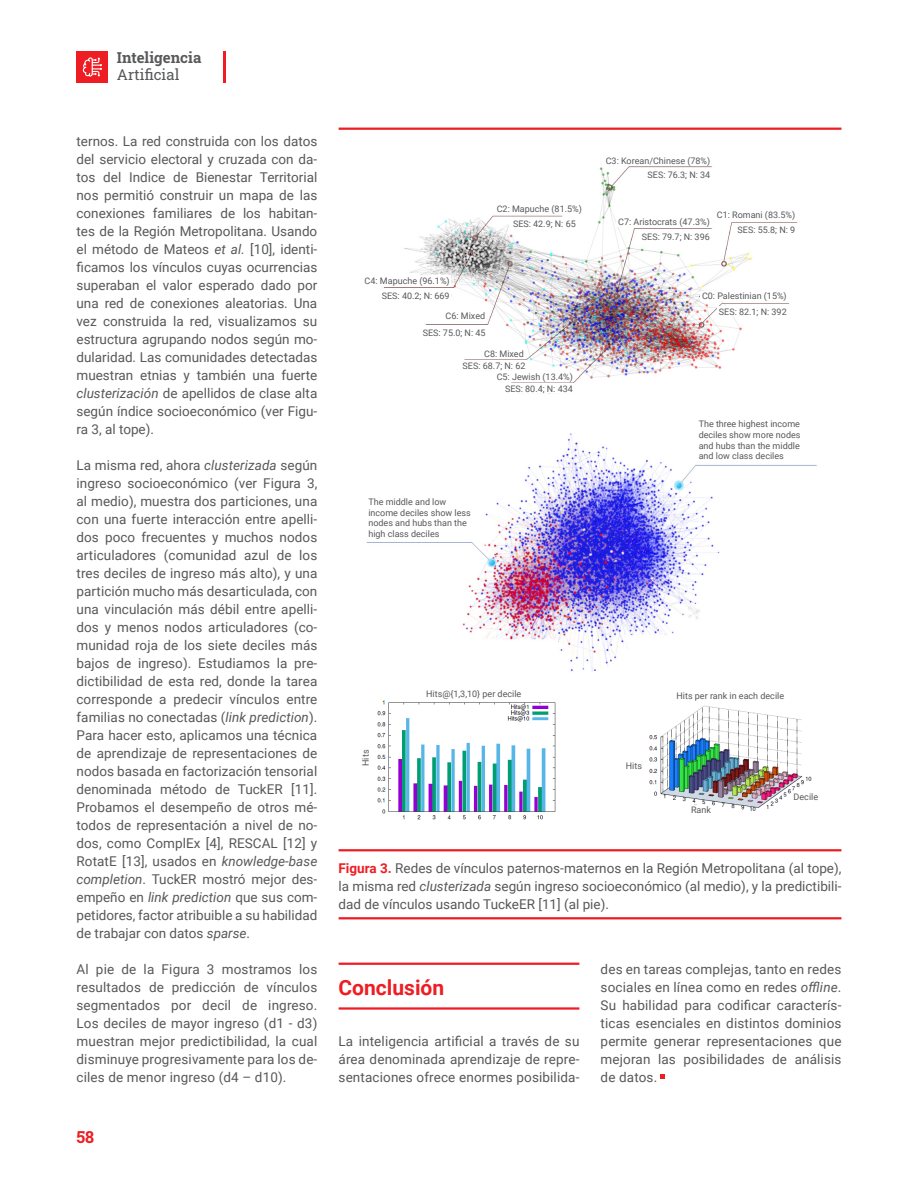
<style>
.page{position:relative;width:918px;height:1188px;background:#fff}
.page>*{position:absolute;margin:0;border:0;box-sizing:border-box;transform-origin:0 0}
.Subtítulo{font:700 21px "Roboto";color:#ee1d23}
.t1{font:700 16.5px "Roboto Slab";color:#ee1d23}
.t2{font:700 15px "Roboto Slab";color:#57585a}
.t3{font:15px "Roboto Slab";color:#57585a}
.Texto{font:13.5px/18px "Roboto";letter-spacing:.01em;color:#57585a;text-align:justify}
.Texto_Figura{font:13.5px/18px "Roboto";color:#57585a;text-align:justify}
.Texto-2{font:9px/10.8px "Roboto";color:#57585a}
.s1{font-style:italic}
.s2{font-weight:700;color:#ee1d23}
</style>
<div class="page">
<div style="left:77px;top:51px;width:31px;height:32px;background:#ee1d23"></div>
<hr style="left:224px;top:51px;width:2px;height:32px;background:#ee1d23">
<svg style="left:82px;top:57px;width:20px;height:20px"></svg>
<img style="left:377px;top:700px;width:435px;height:120px">
<img style="left:366px;top:433px;width:451px;height:239px">
<img style="left:383px;top:166px;width:415px;height:228px">
<hr style="left:339px;top:128px;width:502px;height:2px;background:#ee1d23">
<hr style="left:339px;top:849px;width:502px;height:2px;background:#ee1d23">
<hr style="left:339px;top:917px;width:502px;height:2px;background:#ee1d23">
<hr style="left:339px;top:963px;width:240px;height:2px;background:#ee1d23">
<hr style="left:339px;top:1007px;width:240px;height:3px;background:#ee1d23">
<svg style="left:661px;top:1074px;width:4px;height:5px"></svg>
<div style="left:495px;top:204px;width:89px;height:9px;background:#fff"></div>
<div style="left:616px;top:217px;width:95px;height:9px;background:#fff"></div>
<div style="left:712px;top:210px;width:85px;height:10px;background:#fff"></div>
<div style="left:700px;top:291px;width:88px;height:10px;background:#fff"></div>
<div style="left:363px;top:275px;width:88px;height:10px;background:#fff"></div>
<div style="left:398px;top:311px;width:89px;height:9px;background:#fff"></div>
<div style="left:437px;top:349px;width:88px;height:9px;background:#fff"></div>
<div style="left:486px;top:371px;width:88px;height:10px;background:#fff"></div>
<div style="left:512px;top:219px;width:67px;height:10px;background:#fff"></div>
<div style="left:644px;top:169px;width:68px;height:10px;background:#fff"></div>
<div style="left:734px;top:225px;width:63px;height:10px;background:#fff"></div>
<div style="left:717px;top:307px;width:71px;height:9px;background:#fff"></div>
<div style="left:640px;top:232px;width:71px;height:9px;background:#fff"></div>
<div style="left:380px;top:291px;width:71px;height:9px;background:#fff"></div>
<div style="left:416px;top:327px;width:71px;height:10px;background:#fff"></div>
<div style="left:456px;top:360px;width:71px;height:10px;background:#fff"></div>
<div style="left:503px;top:383px;width:71px;height:10px;background:#fff"></div>
<div style="left:367px;top:496px;width:107px;height:43px;background:#fff"></div>
<div style="left:624px;top:761px;width:20px;height:10px;background:#fff"></div>
<div style="left:690px;top:805px;width:23px;height:10px;background:#fff"></div>
<div style="left:792px;top:792px;width:30px;height:9px;background:#fff"></div>
<div style="left:697px;top:419px;width:119px;height:42px;background:#fff"></div>
<p class="t2" style="left:117px;top:48px;width:86px">Inteligencia</p>
<p class="t3" style="left:117px;top:64px;width:64px">Artificial</p>
<p class="Texto" style="left:77px;top:131px;width:242px">ternos. La red construida con los datos del servicio electoral y cruzada con da&shy;tos del Indice de Bienestar Territorial nos permitió construir un mapa de las conexiones familiares de los habitan&shy;tes de la Región Metropolitana. Usando el método de Mateos <span class="s1">et al.</span> [10], identi&shy;ficamos los vínculos cuyas ocurrencias superaban el valor esperado dado por una red de conexiones aleatorias. Una vez construida la red, visualizamos su estructura agrupando nodos según mo&shy;dularidad. Las comunidades detectadas muestran etnias y también una fuerte <span class="s1">clusterización</span> de apellidos de clase alta según índice socioeconómico (ver Figu&shy;ra 3, al tope).</p>
<p class="Texto" style="left:77px;top:455px;width:242px">La misma red, ahora <span class="s1">clusterizada</span> según ingreso socioeconómico (ver Figura 3, al medio), muestra dos particiones, una con una fuerte interacción entre apelli&shy;dos poco frecuentes y muchos nodos articuladores (comunidad azul de los tres deciles de ingreso más alto), y una partición mucho más desarticulada, con una vinculación más débil entre apelli&shy;dos y menos nodos articuladores (co&shy;munidad roja de los siete deciles más bajos de ingreso). Estudiamos la pre&shy;dictibilidad de esta red, donde la tarea corresponde a predecir vínculos entre familias no conectadas (<span class="s1">link prediction</span>).<br>Para hacer esto, aplicamos una técnica de aprendizaje de representaciones de nodos basada en factorización tensorial denominada método de TuckER [11].<br>Probamos el desempeño de otros mé&shy;todos de representación a nivel de no&shy;dos, como ComplEx [4], RESCAL [12] y RotatE [13], usados en <span class="s1">knowledge-base completion</span>. TuckER mostró mejor des&shy;empeño en <span class="s1">link prediction</span> que sus com&shy;petidores, factor atribuible a su habilidad de trabajar con datos <span class="s1">sparse</span>.</p>
<p class="Texto" style="left:77px;top:959px;width:242px">Al pie de la Figura 3 mostramos los resultados de predicción de vínculos segmentados por decil de ingreso.<br>Los deciles de mayor ingreso (d1 - d3) muestran mejor predictibilidad, la cual disminuye progresivamente para los de&shy;ciles de menor ingreso (d4 – d10).</p>
<p class="t1" style="left:77px;top:1126px;width:19px">58</p>
<p class="Texto-2" style="left:606px;top:155px;width:106px">C3: Korean/Chinese (78%)</p>
<p class="Texto-2" style="left:497px;top:203px;width:87px">C2: Mapuche (81.5%)</p>
<p class="Texto-2" style="left:513px;top:218px;width:64px">SES: 42.9; N: 65</p>
<p class="Texto-2" style="left:365px;top:275px;width:87px">C4: Mapuche (96.1%)</p>
<p class="Texto-2" style="left:446px;top:310px;width:41px">C6: Mixed</p>
<p class="Texto-2" style="left:382px;top:290px;width:69px">SES: 40.2; N: 669</p>
<p class="Texto-2" style="left:423px;top:327px;width:64px">SES: 75.0; N: 45</p>
<p class="Texto-2" style="left:463px;top:360px;width:64px">SES: 68.7; N: 62</p>
<p class="Texto-2" style="left:505px;top:383px;width:69px">SES: 80.4; N: 434</p>
<p class="Texto-2" style="left:484px;top:348px;width:41px">C8: Mixed</p>
<p class="Texto-2" style="left:497px;top:371px;width:78px">C5: Jewish (13.4%)</p>
<p class="Texto-2" style="left:368px;top:496px;width:104px">The middle and low income deciles show less nodes and hubs than the high class deciles</p>
<p class="Texto-2" style="left:648px;top:169px;width:64px">SES: 76.3; N: 34</p>
<p class="Texto-2" style="left:717px;top:209px;width:80px">C1: Romani (83.5%)</p>
<p class="Texto-2" style="left:618px;top:216px;width:93px">C7: Aristocrats (47.3%)</p>
<p class="Texto-2" style="left:738px;top:224px;width:59px">SES: 55.8; N: 9</p>
<p class="Texto-2" style="left:642px;top:231px;width:69px">SES: 79.7; N: 396</p>
<p class="Texto-2" style="left:702px;top:290px;width:86px">C0: Palestinian (15%)</p>
<p class="Texto-2" style="left:719px;top:306px;width:69px">SES: 82.1; N: 392</p>
<p class="Texto-2" style="left:699px;top:418px;width:103px;text-align:justify">The three highest income deciles show more nodes and hubs than the middle and low class deciles</p>
<p class="Texto-2" style="left:360px;top:766px;width:18px;rotate:-90deg">Hits</p>
<p class="Texto-2" style="left:426px;top:688px;width:97px">Hits@{1,3,10} per decile</p>
<p class="Texto-2" style="left:676px;top:690px;width:109px">Hits per rank in each decile</p>
<p class="Texto-2" style="left:626px;top:760px;width:18px">Hits</p>
<p class="Texto-2" style="left:691px;top:804px;width:21px">Rank</p>
<p class="Texto-2" style="left:794px;top:791px;width:26px">Decile</p>
<p class="Texto_Figura" style="left:339px;top:858px;width:504px"><span class="s2">Figura 3.</span> Redes de vínculos paternos-maternos en la Región Metropolitana (al tope), la misma red <span class="s1">clusterizada</span> según ingreso socioeconómico (al medio), y la predictibili&shy;dad de vínculos usando TuckeER [11] (al pie).</p>
<p class="Subtítulo" style="left:339px;top:972px;width:107px">Conclusión</p>
<p class="Texto" style="left:339px;top:1031px;width:242px">La inteligencia artificial a través de su área denominada aprendizaje de repre&shy;sentaciones ofrece enormes posibilida-</p>
<p class="Texto" style="left:601px;top:959px;width:242px">des en tareas complejas, tanto en redes sociales en línea como en redes <span class="s1">offline</span>.<br>Su habilidad para codificar caracterís&shy;ticas esenciales en distintos dominios permite generar representaciones que mejoran las posibilidades de análisis de datos.</p>
</div>
